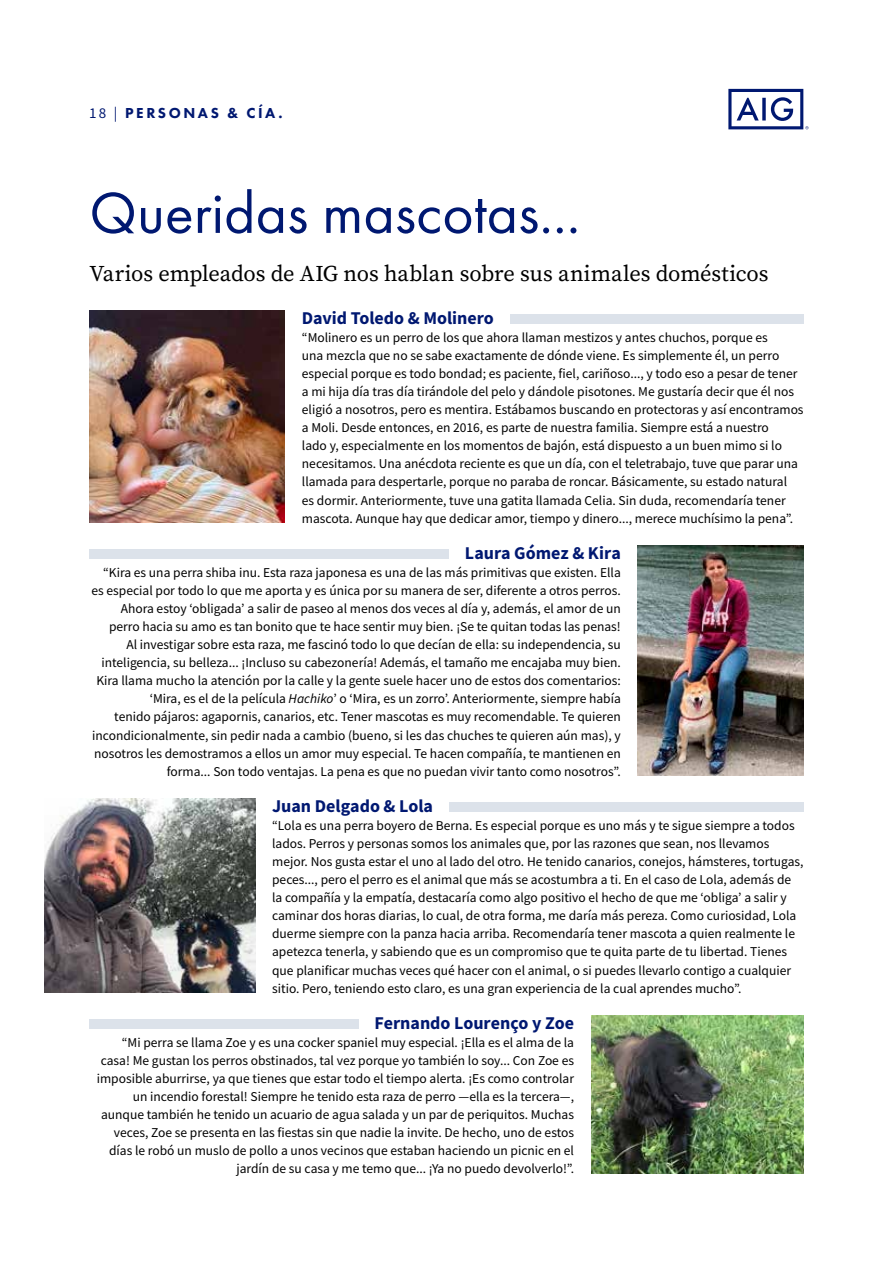
<style>
.page{position:relative;width:893px;height:1263px;background:#fff}
.page>*{position:absolute;margin:0;border:0;box-sizing:border-box;transform-origin:0 0}
.t1{font:60px "Futura PT";color:#001871}
.t2{font:22.5px "Source Serif Variable";letter-spacing:-.005em;color:#000}
.t3{font:700 18px "Source Sans Pro";color:#001871}
.t4{font:800 15px "Futura PT";letter-spacing:.17em;color:#001871}
.t5{font:13.5px/18.1px "Source Sans Pro";color:#000}
.s1{font-family:"Source Sans Pro";font-weight:400}
.s2{font-style:italic}
</style>
<div class="page">
<svg style="left:728px;top:89px;width:80px;height:40px"></svg>
<img style="left:638px;top:546px;width:166px;height:230px">
<img style="left:45px;top:799px;width:210px;height:194px">
<img style="left:591px;top:1015px;width:213px;height:159px">
<img style="left:89px;top:311px;width:196px;height:212px">
<div style="left:510px;top:314px;width:294px;height:10px;background:#dce2ea"></div>
<div style="left:89px;top:549px;width:360px;height:10px;background:#dce2ea"></div>
<div style="left:449px;top:802px;width:355px;height:10px;background:#dce2ea"></div>
<div style="left:89px;top:1019px;width:270px;height:10px;background:#dce2ea"></div>
<p class="t4" style="left:89px;top:103px;width:195px"><span class="s1">18 |</span> PERSONAS &amp; CÍA.</p>
<h1 class="t1" style="left:89px;top:177px;width:492px">Queridas mascotas...</h1>
<h2 class="t2" style="left:89px;top:258px;width:681px">Varios empleados de AIG nos hablan sobre sus animales domésticos</h2>
<h3 class="t3" style="left:302px;top:306px;width:194px">David Toledo &amp; Molinero</h3>
<p class="t5" style="left:302px;top:328px;width:503px">“Molinero es un perro de los que ahora llaman mestizos y antes chuchos, porque es<br>una mezcla que no se sabe exactamente de dónde viene. Es simplemente él, un perro especial porque es todo bondad; es paciente, fiel, cariñoso..., y todo eso a pesar de tener a mi hija día tras día tirándole del pelo y dándole pisotones. Me gustaría decir que él nos eligió a nosotros, pero es mentira. Estábamos buscando en protectoras y así encontramos a Moli. Desde entonces, en 2016, es parte de nuestra familia. Siempre está a nuestro<br>lado y, especialmente en los momentos de bajón, está dispuesto a un buen mimo si lo necesitamos. Una anécdota reciente es que un día, con el teletrabajo, tuve que parar una llamada para despertarle, porque no paraba de roncar. Básicamente, su estado natural<br>es dormir. Anteriormente, tuve una gatita llamada Celia. Sin duda, recomendaría tener mascota. Aunque hay que dedicar amor, tiempo y dinero..., merece muchísimo la pena”.</p>
<h3 class="t3" style="left:465px;top:541px;width:157px">Laura Gómez &amp; Kira</h3>
<p class="t5" style="left:91px;top:563px;width:531px;text-align:right">“Kira es una perra shiba inu. Esta raza japonesa es una de las más primitivas que existen. Ella es especial por todo lo que me aporta y es única por su manera de ser, diferente a otros perros.<br>Ahora estoy ‘obligada’ a salir de paseo al menos dos veces al día y, además, el amor de un perro hacia su amo es tan bonito que te hace sentir muy bien. ¡Se te quitan todas las penas!<br>Al investigar sobre esta raza, me fascinó todo lo que decían de ella: su independencia, su inteligencia, su belleza... ¡Incluso su cabezonería! Además, el tamaño me encajaba muy bien.<br>Kira llama mucho la atención por la calle y la gente suele hacer uno de estos dos comentarios: ‘Mira, es el de la película <span class="s2">Hachiko</span>’ o ‘Mira, es un zorro’. Anteriormente, siempre había<br>tenido pájaros: agapornis, canarios, etc. Tener mascotas es muy recomendable. Te quieren incondicionalmente, sin pedir nada a cambio (bueno, si les das chuches te quieren aún mas), y nosotros les demostramos a ellos un amor muy especial. Te hacen compañía, te mantienen en forma... Son todo ventajas. La pena es que no puedan vivir tanto como nosotros”.</p>
<h3 class="t3" style="left:272px;top:794px;width:162px">Juan Delgado &amp; Lola</h3>
<p class="t5" style="left:272px;top:816px;width:533px">“Lola es una perra boyero de Berna. Es especial porque es uno más y te sigue siempre a todos lados. Perros y personas somos los animales que, por las razones que sean, nos llevamos mejor. Nos gusta estar el uno al lado del otro. He tenido canarios, conejos, hámsteres, tortugas, peces..., pero el perro es el animal que más se acostumbra a ti. En el caso de Lola, además de la compañía y la empatía, destacaría como algo positivo el hecho de que me ‘obliga’ a salir y caminar dos horas diarias, lo cual, de otra forma, me daría más pereza. Como curiosidad, Lola duerme siempre con la panza hacia arriba. Recomendaría tener mascota a quien realmente le apetezca tenerla, y sabiendo que es un compromiso que te quita parte de tu libertad. Tienes que planificar muchas veces qué hacer con el animal, o si puedes llevarlo contigo a cualquier sitio. Pero, teniendo esto claro, es una gran experiencia de la cual aprendes mucho”.</p>
<h3 class="t3" style="left:375px;top:1010px;width:201px">Fernando Lourenço y Zoe</h3>
<p class="t5" style="left:97px;top:1033px;width:479px;text-align:right">“Mi perra se llama Zoe y es una cocker spaniel muy especial. ¡Ella es el alma de la casa! Me gustan los perros obstinados, tal vez porque yo también lo soy... Con Zoe es imposible aburrirse, ya que tienes que estar todo el tiempo alerta. ¡Es como controlar un incendio forestal! Siempre he tenido esta raza de perro —ella es la tercera—, aunque también he tenido un acuario de agua salada y un par de periquitos. Muchas veces, Zoe se presenta en las fiestas sin que nadie la invite. De hecho, uno de estos días le robó un muslo de pollo a unos vecinos que estaban haciendo un picnic en el jardín de su casa y me temo que... ¡Ya no puedo devolverlo!”.</p>
</div>
